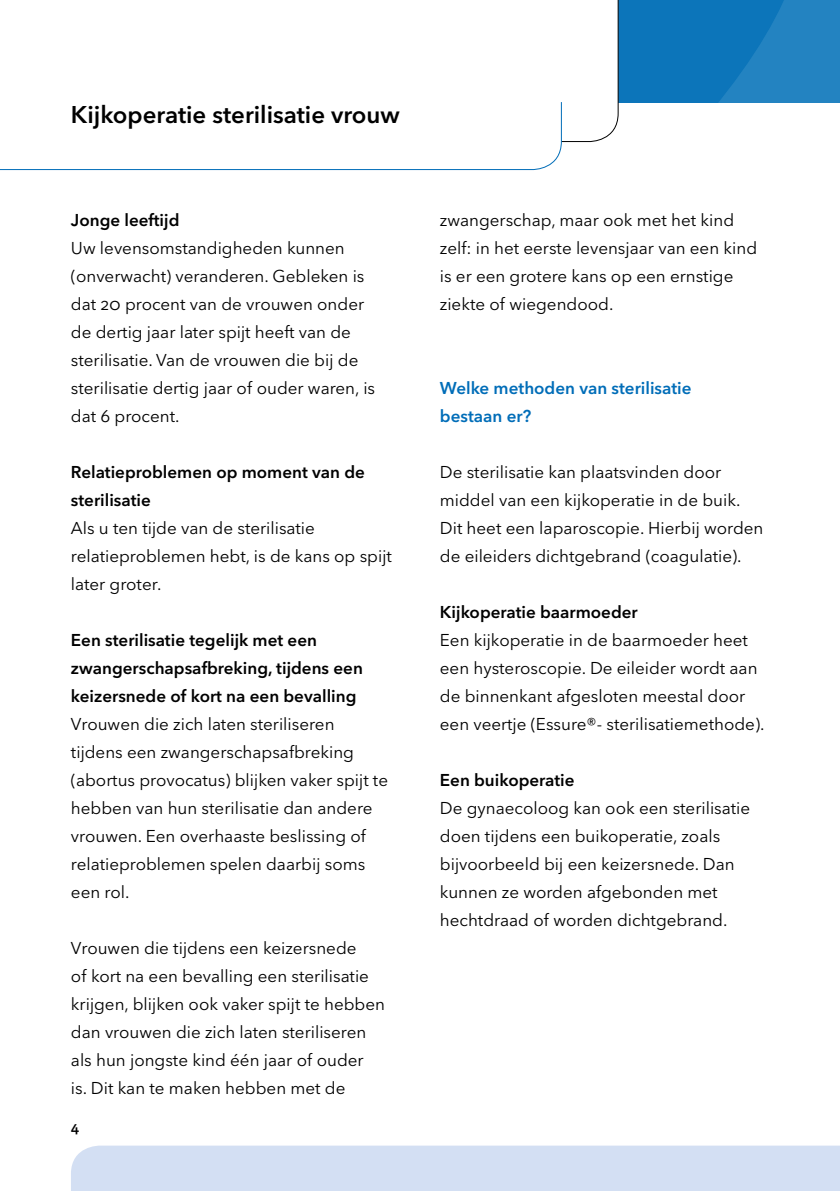
<style>
.page{position:relative;width:840px;height:1191px;background:#fff}
.page>*{position:absolute;margin:0;border:0;box-sizing:border-box;transform-origin:0 0}
.t1{font:600 24px "Avenir Next LT Pro";color:#000}
.t2{font:17px/28px "Avenir Next LT Pro";color:#000}
.t3{font:600 17px/28px "Avenir Next LT Pro";color:#000}
.t4{font:600 17px/28px "Avenir Next LT Pro";color:#006db8}
.t5{font:600 14px "Avenir Next LT Pro";color:#000}
</style>
<div class="page">
<svg style="left:618px;top:0;width:221px;height:102px;background:#147abc"></svg>
<div style="left:71px;top:1145px;width:768px;height:46px;background:#d3dff3"></div>
<svg style="left:0;top:102px;width:562px;height:69px"></svg>
<h1 class="t1" style="left:71px;top:99px;width:330px">Kijkoperatie sterilisatie vrouw</h1>
<p class="t3" style="left:71px;top:206px;width:110px">Jonge leeftijd</p>
<p class="t2" style="left:71px;top:234px;width:305px">Uw levensomstandigheden kunnen (onverwacht) veranderen. Gebleken is dat 20 procent van de vrouwen onder de dertig jaar later spijt heeft van de sterilisatie. Van de vrouwen die bij de sterilisatie dertig jaar of ouder waren, is dat 6 procent.</p>
<p class="t3" style="left:71px;top:458px;width:295px">Relatieproblemen op moment van de sterilisatie</p>
<p class="t2" style="left:71px;top:514px;width:322px">Als u ten tijde van de sterilisatie relatieproblemen hebt, is de kans op spijt later groter.</p>
<p class="t3" style="left:71px;top:626px;width:293px">Een sterilisatie tegelijk met een zwangerschapsafbreking, tijdens een keizersnede of kort na een bevalling</p>
<p class="t2" style="left:71px;top:710px;width:318px">Vrouwen die zich laten steriliseren tijdens een zwangerschapsafbreking (abortus provocatus) blijken vaker spijt te hebben van hun sterilisatie dan andere vrouwen. Een overhaaste beslissing of relatieproblemen spelen daarbij soms een rol.</p>
<p class="t2" style="left:71px;top:934px;width:315px">Vrouwen die tijdens een keizersnede<br>of kort na een bevalling een sterilisatie krijgen, blijken ook vaker spijt te hebben dan vrouwen die zich laten steriliseren als hun jongste kind één jaar of ouder<br>is. Dit kan te maken hebben met de</p>
<p class="t5" style="left:71px;top:1118px;width:10px">4</p>
<p class="t2" style="left:439px;top:206px;width:318px">zwangerschap, maar ook met het kind zelf: in het eerste levensjaar van een kind is er een grotere kans op een ernstige ziekte of wiegendood.</p>
<p class="t4" style="left:439px;top:374px;width:253px">Welke methoden van sterilisatie bestaan er?</p>
<p class="t2" style="left:439px;top:458px;width:325px">De sterilisatie kan plaatsvinden door middel van een kijkoperatie in de buik.<br>Dit heet een laparoscopie. Hierbij worden de eileiders dichtgebrand (coagulatie).</p>
<p class="t3" style="left:439px;top:598px;width:199px">Kijkoperatie baarmoeder</p>
<p class="t2" style="left:439px;top:626px;width:326px">Een kijkoperatie in de baarmoeder heet een hysteroscopie. De eileider wordt aan de binnenkant afgesloten meestal door een veertje (Essure®- sterilisatiemethode).</p>
<p class="t3" style="left:439px;top:766px;width:136px">Een buikoperatie</p>
<p class="t2" style="left:439px;top:794px;width:311px">De gynaecoloog kan ook een sterilisatie doen tijdens een buikoperatie, zoals bijvoorbeeld bij een keizersnede. Dan kunnen ze worden afgebonden met hechtdraad of worden dichtgebrand.</p>
</div>
